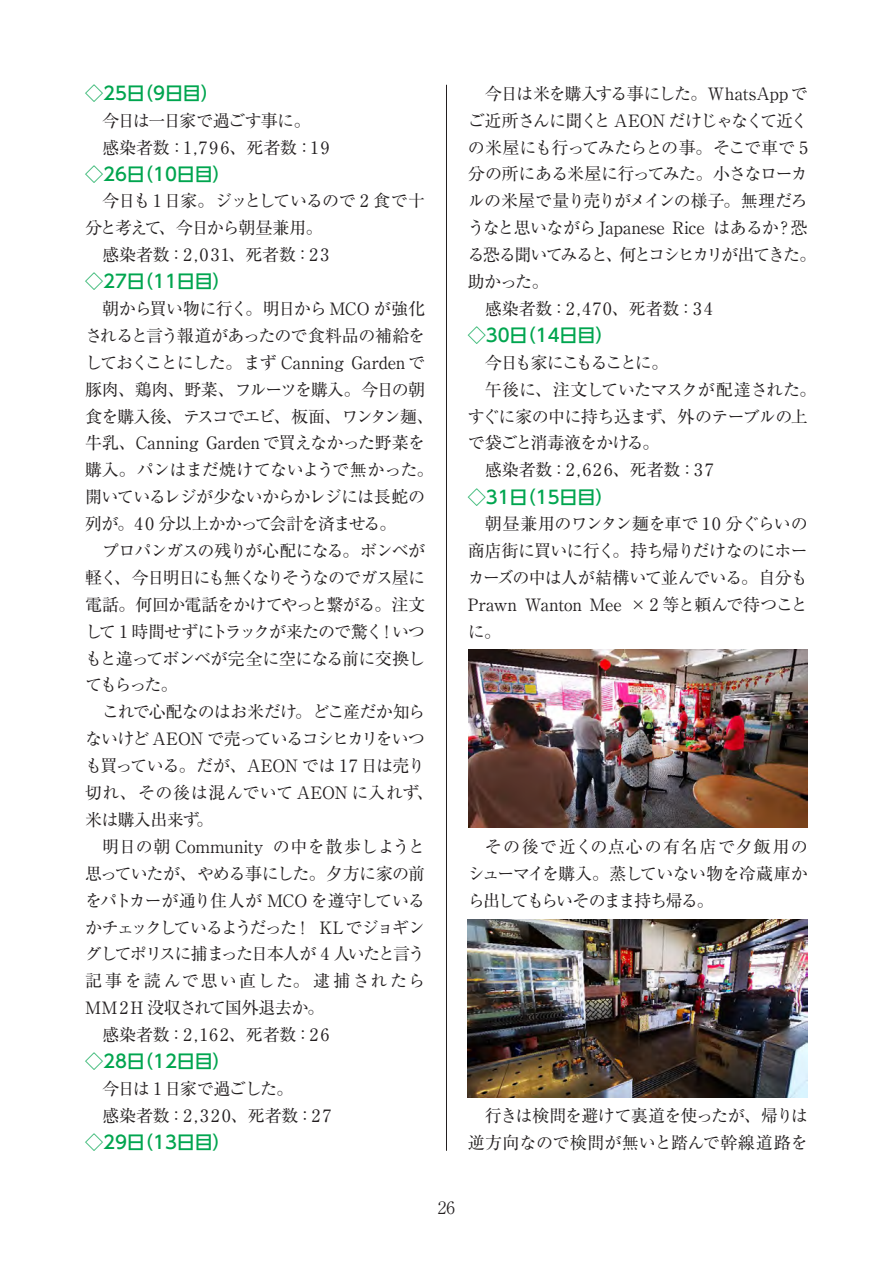
<style>
.page{position:relative;width:893px;height:1263px;background:#fff}
.page>*{position:absolute;margin:0;border:0;box-sizing:border-box;transform-origin:0 0}
.本文_見出し緑{font:500 18px "UD Shin Go Pro";letter-spacing:-.01em;color:#00a54f}
.本文{font:16.95px/26.8px "Ryumin Pr 6 N";letter-spacing:-.04em;color:#231f20}
.本文-2{font:16.95px "Ryumin Pr 6 N";color:#231f20}
.本文-3{font:16.95px "Ryumin Pr 6 N";letter-spacing:-.005em;color:#231f20}
.本文-4{font:16.95px "Ryumin Pr 6 N";letter-spacing:-.065em;color:#231f20}
.本文-5{font:16.95px "Ryumin Pr 6 N";letter-spacing:-.08em;color:#231f20}
.本文-6{font:16.95px "Ryumin Pr 6 N";letter-spacing:-.125em;color:#231f20}
.t1{font:300 16.95px "Ryumin Pr 6 N";color:#231f20}
</style>
<div class="page">
<hr style="left:446px;top:85px;width:1px;height:1066px;background:#231f20">
<img style="left:468px;top:650px;width:340px;height:177px">
<img style="left:468px;top:919px;width:340px;height:178px">
<p class="本文_見出し緑" style="left:85px;top:79px;width:135px">◇25日（9日目）</p>
<p class="本文-4" style="left:102px;top:107px;width:210px">今日は一日家で過ごす事に。</p>
<p class="本文-2" style="left:102px;top:134px;width:229px">感染者数：1,796、死者数：19</p>
<p class="本文_見出し緑" style="left:85px;top:159px;width:147px">◇26日（10日目）</p>
<p class="本文" style="left:85px;top:187px;width:342px;text-indent:17px">今日も 1 日家。ジッとしているので 2 食で十分と考えて、今日から朝昼兼用。</p>
<p class="本文-2" style="left:102px;top:241px;width:228px">感染者数：2,031、死者数：23</p>
<p class="本文_見出し緑" style="left:85px;top:267px;width:147px">◇27日（11日目）</p>
<p class="本文" style="left:85px;top:294px;width:350px;text-indent:17px">朝から買い物に行く。明日から MCO が強化されると言う報道があったので食料品の補給をしておくことにした。まず Canning Garden で豚肉、鶏肉、野菜、フルーツを購入。今日の朝食を購入後、テスコでエビ、板面、ワンタン麺、牛乳、Canning Gardenで買えなかった野菜を購入。パンはまだ焼けてないようで無かった。開いているレジが少ないからかレジには長蛇の列が。4 0 分以上かかって会計を済ませる。</p>
<p class="本文" style="left:85px;top:536px;width:342px;text-align:justify;text-indent:17px">プロパンガスの残りが心配になる。ボンベが軽く、今日明日にも無くなりそうなのでガス屋に電話。何回か電話をかけてやっと繋がる。注文して 1 時間せずにトラックが来たので驚く ! いつもと違ってボンベが完全に空になる前に交換してもらった。</p>
<p class="本文" style="left:85px;top:698px;width:350px;text-indent:17px">これで心配なのはお米だけ。どこ産だか知らないけど AEON で売っているコシヒカリをいつも買っている。だが、AEON では 17 日は売り切れ、その後は混んでいて AEON に入れず、米は購入出来ず。</p>
<p class="本文" style="left:85px;top:832px;width:342px;text-align:justify;text-indent:17px">明日の朝 Community の中を散歩しようと思っていたが、やめる事にした。夕方に家の前をパトカーが通り住人が MCO を遵守しているかチェックしているようだった ! KL でジョギングしてポリスに捕まった日本人が 4 人いたと言う記事を読んで思い直した。逮捕されたらMM 2 H 没収されて国外退去か。</p>
<p class="本文-2" style="left:102px;top:1021px;width:229px">感染者数：2,162、死者数：26</p>
<p class="本文_見出し緑" style="left:85px;top:1047px;width:147px">◇28日（12日目）</p>
<p class="本文-5" style="left:102px;top:1075px;width:193px">今日は 1 日家で過ごした。</p>
<p class="本文-2" style="left:102px;top:1102px;width:231px">感染者数：2,320、死者数：27</p>
<p class="本文_見出し緑" style="left:85px;top:1128px;width:147px">◇29日（13日目）</p>
<p class="本文" style="left:468px;top:79px;width:350px;text-indent:17px">今日は米を購入する事にした。WhatsApp でご近所さんに聞くと AEON だけじゃなくて近くの米屋にも行ってみたらとの事。そこで車で 5分の所にある米屋に行ってみた。小さなローカルの米屋で量り売りがメインの様子。無理だろうなと思いながら Japanese Rice はあるか？恐る恐る聞いてみると、何とコシヒカリが出てきた。助かった。</p>
<p class="本文-3" style="left:485px;top:295px;width:229px">感染者数：2 ,470、死者数：3 4</p>
<p class="本文_見出し緑" style="left:468px;top:321px;width:147px">◇30日（14日目）</p>
<p class="本文-6" style="left:485px;top:349px;width:185px">今日も家にこもることに。</p>
<p class="本文" style="left:468px;top:375px;width:350px;text-indent:17px">午後に、注文していたマスクが配達された。すぐに家の中に持ち込まず、外のテーブルの上で袋ごと消毒液をかける。</p>
<p class="本文-2" style="left:485px;top:457px;width:230px">感染者数：2,626、死者数：37</p>
<p class="本文_見出し緑" style="left:468px;top:482px;width:147px">◇31日（15日目）</p>
<p class="本文" style="left:468px;top:509px;width:342px;text-align:justify;text-indent:17px">朝昼兼用のワンタン麺を車で 10 分ぐらいの商店街に買いに行く。持ち帰りだけなのにホーカーズの中は人が結構いて並んでいる。自分もPrawn Wanton Mee × 2 等と頼んで待つことに。</p>
<p class="本文" style="left:468px;top:832px;width:342px;text-align:justify;text-indent:17px">その後で近くの点心の有名店で夕飯用のシューマイを購入。蒸していない物を冷蔵庫から出してもらいそのまま持ち帰る。</p>
<p class="本文" style="left:468px;top:1101px;width:342px;text-align:right">行きは検問を避けて裏道を使ったが、帰りは逆方向なので検問が無いと踏んで幹線道路を</p>
<p class="t1" style="left:438px;top:1194px;width:19px">26</p>
</div>
